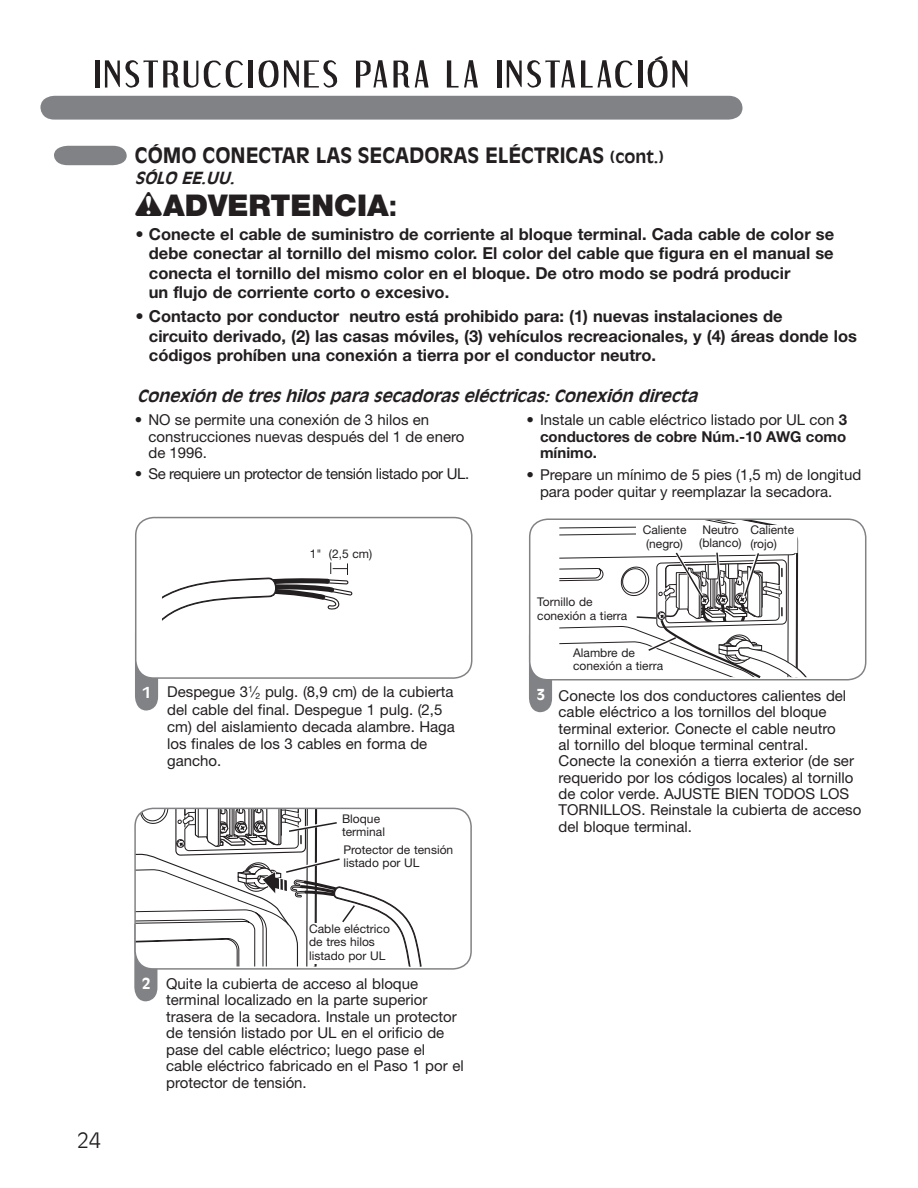
<style>
.page{position:relative;width:918px;height:1188px;background:#fff}
.page>*{position:absolute;margin:0;border:0;box-sizing:border-box;transform-origin:0 0}
.t1{font:900 30px "Helvetica Neue";color:#231f20}
.t2{font:700 21px "Antique Olive";color:#231f20}
.t3{font:300 21px "Antique Olive";color:#231f20}
.t4{font:700 16.5px/19.5px "Helvetica Neue";color:#231f20}
.t5{font:italic 700 16.5px "Antique Olive";color:#231f20}
.t6{font:15px/16.5px "Helvetica Neue";color:#231f20}
.t7{font:700 15px/16.5px "Helvetica Neue";color:#231f20;text-align:justify}
.t8{font:15px "Helvetica Neue";letter-spacing:-.025em;color:#231f20}
.t9{font:700 15px "Antique Olive";color:#fff}
.t10{font:12px/13.5px "Helvetica Neue";color:#231f20}
.s1{font-size:16.5px}
.s2{font-weight:700}
.s3{font-weight:400}
</style>
<div class="page">
<div style="left:40px;top:96px;width:702px;height:24px;background:#808285"></div>
<div style="left:135px;top:517px;width:337px;height:162px;border:2px solid #808285;border-radius:18px"></div>
<svg style="left:135px;top:562px;width:218px;height:148px"></svg>
<svg style="left:54px;top:146px;width:73px;height:19px"></svg>
<svg style="left:529px;top:666px;width:23px;height:46px"></svg>
<div style="left:530px;top:519px;width:336px;height:161px;background:#fff;border-radius:18px"></div>
<div style="left:529px;top:518px;width:337px;height:162px;border:2px solid #808285;border-radius:18px"></div>
<svg style="left:559px;top:519px;width:301px;height:159px"></svg>
<div style="left:691px;top:524px;width:59px;height:26px;background:#fff"></div>
<div style="left:636px;top:525px;width:57px;height:25px;background:#fff"></div>
<div style="left:749px;top:525px;width:48px;height:28px;background:#fff"></div>
<svg style="left:134px;top:808px;width:305px;height:193px"></svg>
<div style="left:309px;top:923px;width:83px;height:41px;background:#fff"></div>
<hr style="left:95px;top:60px;width:4px;height:28px;background:#231f20">
<svg style="left:105px;top:60px;width:138px;height:28px"></svg>
<hr style="left:249px;top:60px;width:4px;height:28px;background:#231f20">
<hr style="left:497px;top:60px;width:4px;height:28px;background:#231f20">
<hr style="left:638px;top:60px;width:4px;height:28px;background:#231f20">
<svg style="left:258px;top:60px;width:80px;height:28px"></svg>
<svg style="left:356px;top:60px;width:31px;height:28px"></svg>
<svg style="left:393px;top:60px;width:36px;height:28px"></svg>
<svg style="left:507px;top:60px;width:68px;height:28px"></svg>
<svg style="left:447px;top:60px;width:31px;height:28px"></svg>
<svg style="left:581px;top:60px;width:52px;height:28px"></svg>
<svg style="left:647px;top:56px;width:40px;height:32px"></svg>
<h2 class="t3" style="left:77px;top:1128px;width:25px">24</h2>
<h2 class="t2" style="left:135px;top:142px;width:531px">CÓMO CONECTAR LAS SECADORAS ELÉCTRICAS <span class="s1">(cont.)</span></h2>
<p class="t5" style="left:135px;top:168px;width:106px">SÓLO EE.UU.</p>
<h1 class="t1" style="left:163px;top:187px;width:235px">ADVERTENCIA<span class="s2">:</span></h1>
<p class="t4" style="left:149px;top:224px;width:687px;text-indent:-13px">• Conecte el cable de suministro de corriente al bloque terminal. Cada cable de color se debe conectar al tornillo del mismo color. El color del cable que figura en el manual se conecta el tornillo del mismo color en el bloque. De otro modo se podrá producir<br>un flujo de corriente corto o excesivo.</p>
<p class="t4" style="left:149px;top:306px;width:710px;text-indent:-13px">• Contacto por conductor neutro está prohibido para: (1) nuevas instalaciones de<br>circuito derivado, (2) las casas móviles, (3) vehículos recreacionales, y (4) áreas donde los códigos prohíben una conexión a tierra por el conductor neutro.</p>
<p class="t5" style="left:137px;top:386px;width:567px">Conexión detreshilosparasecadoraseléctricas:Conexión directa</p>
<p class="t6" style="left:148px;top:411px;width:317px;text-indent:-14px">• NO se permite una conexión de 3 hilos en construcciones nuevas después del 1 de enero de 1996.</p>
<p class="t8" style="left:135px;top:465px;width:336px">• Se requiere un protector de tensión listado por UL.</p>
<p class="t7" style="left:540px;top:411px;width:308px;text-indent:-13px"><span class="s3">• Instale un cable eléctrico listado por UL con</span> 3 conductores de cobre Núm.-10 AWG como mínimo.</p>
<p class="t6" style="left:540px;top:466px;width:323px;line-height:17.2px;text-indent:-13px">• Prepare un mínimo de 5 pies (1,5 m) de longitud para poder quitar y reemplazar la secadora.</p>
<p class="t10" style="left:310px;top:547px;width:64px">1" (2,5 cm)</p>
<p class="t9" style="left:143px;top:683px;width:10px">1</p>
<p class="t6" style="left:167px;top:683px;width:289px;line-height:17.2px">Despegue 3<sup>1</sup>⁄<sub>2</sub> pulg. (8,9 cm) de la cubierta del cable del final. Despegue 1 pulg. (2,5 cm) del aislamiento decada alambre. Haga los finales de los 3 cables en forma de gancho.</p>
<p class="t10" style="left:342px;top:812px;width:44px">Bloque terminal</p>
<p class="t10" style="left:343px;top:842px;width:111px">Protector de tensión listado por UL</p>
<p class="t9" style="left:142px;top:974px;width:10px">2</p>
<p class="t10" style="left:309px;top:921px;width:82px">Cable eléctrico de tres hilos listado por UL</p>
<p class="t6" style="left:166px;top:975px;width:299px">Quite la cubierta de acceso al bloque terminal localizado en la parte superior trasera de la secadora. Instale un protector de tensión listado por UL en el orificio de pase del cable eléctrico; luego pase el cable eléctrico fabricado en el Paso 1 por el protector de tensión.</p>
<p class="t10" style="left:699px;top:522px;width:44px">Neutro (blanco)</p>
<p class="t10" style="left:643px;top:523px;width:45px">Caliente (negro)</p>
<p class="t10" style="left:750px;top:523px;width:45px">Caliente (rojo)</p>
<p class="t10" style="left:537px;top:595px;width:91px">Tornillo de conexión a tierra</p>
<p class="t10" style="left:573px;top:646px;width:91px">Alambre de conexión a tierra</p>
<p class="t9" style="left:537px;top:685px;width:10px">3</p>
<p class="t6" style="left:559px;top:687px;width:304px">Conecte los dos conductores calientes del cable eléctrico a los tornillos del bloque terminal exterior. Conecte el cable neutro<br>al tornillo del bloque terminal central.<br>Conecte la conexión a tierra exterior (de ser requerido por los códigos locales) al tornillo de color verde. AJUSTE BIEN TODOS LOS TORNILLOS. Reinstale la cubierta de acceso del bloque terminal.</p>
</div>
